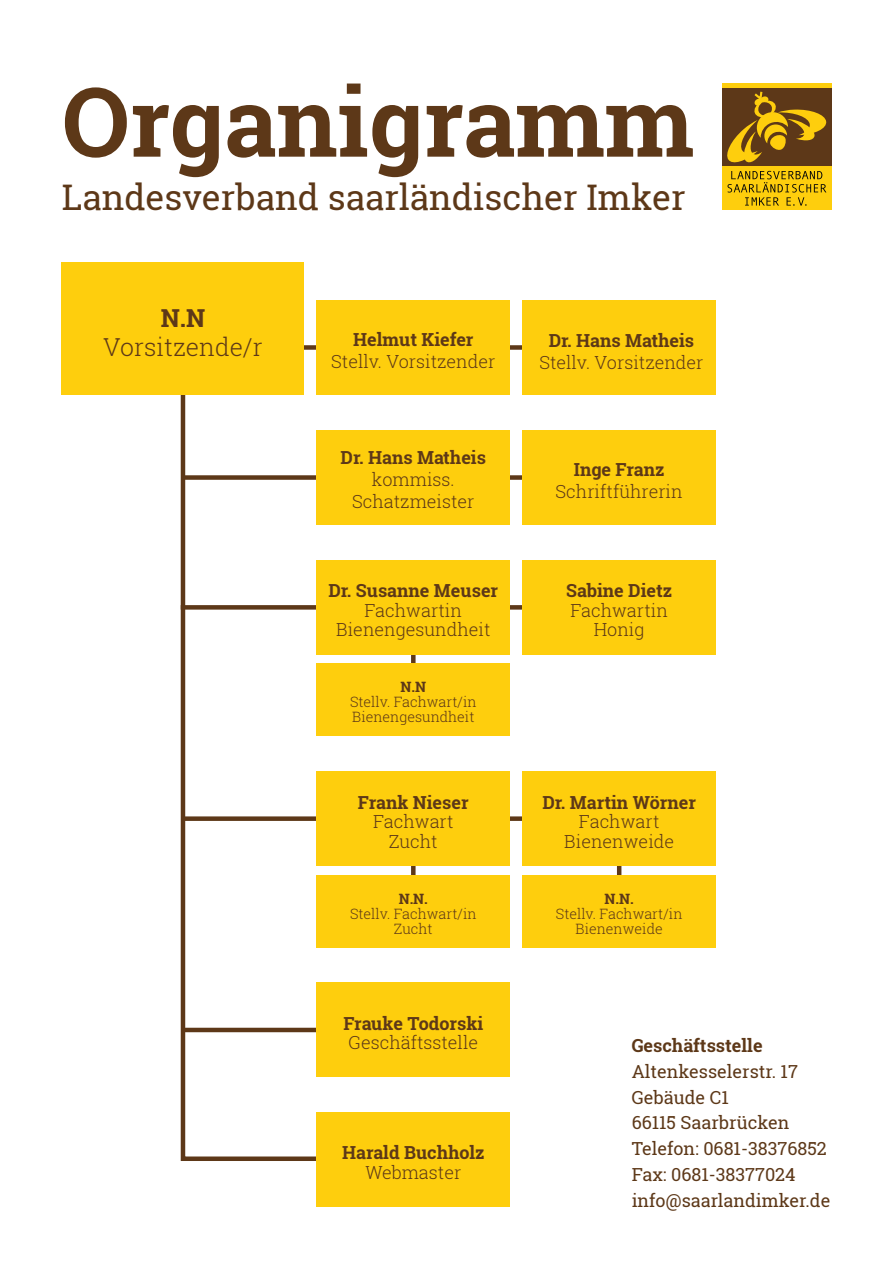
<style>
.page{position:relative;width:893px;height:1263px;background:#fff}
.page>*{position:absolute;margin:0;border:0;box-sizing:border-box;transform-origin:0 0}
.t1{font:700 96px "Roboto Slab";color:#5d3818}
.t2{font:35.25px "Roboto Slab";color:#5d3818}
.t3{font:300 24.75px "Roboto Slab";color:#5d3818}
.t4{font:700 24.75px "Roboto Slab";color:#5d3818}
.t5{font:300 18px/19.5px "Roboto Slab";color:#5d3818;text-align:center}
.t6{font:700 18px "Roboto Slab";color:#5d3818}
.t7{font:18px/25.8px "Roboto Slab";color:#5d3818}
.t8{font:300 14.25px/15px "Roboto Slab";color:#5d3818;text-align:center}
.t9{font:700 14.25px "Roboto Slab";color:#5d3818}
</style>
<div class="page">
<div style="left:722px;top:84px;width:109px;height:126px;background:#fece0d"></div>
<div style="left:722px;top:88px;width:109px;height:78px;background:#5d3818"></div>
<svg style="left:727px;top:171px;width:99px;height:35px"></svg>
<svg style="left:727px;top:91px;width:100px;height:72px"></svg>
<svg style="left:180px;top:343px;width:353px;height:820px"></svg>
<div style="left:183px;top:475px;width:392px;height:5px;background:#5d3818"></div>
<div style="left:181px;top:605px;width:408px;height:5px;background:#5d3818"></div>
<div style="left:183px;top:816px;width:444px;height:5px;background:#5d3818"></div>
<hr style="left:617px;top:826px;width:4px;height:76px;background:#5d3818">
<div style="left:411px;top:836px;width:5px;height:60px;background:#5d3818"></div>
<svg style="left:411px;top:654px;width:5px;height:10px"></svg>
<hr style="left:183px;top:1028px;width:185px;height:4px;background:#5d3818">
<div style="left:62px;top:262px;width:242px;height:133px;background:#fece0d"></div>
<div style="left:317px;top:983px;width:193px;height:94px;background:#fece0d"></div>
<div style="left:317px;top:1113px;width:193px;height:94px;background:#fece0d"></div>
<div style="left:317px;top:301px;width:193px;height:94px;background:#fece0d"></div>
<div style="left:522px;top:301px;width:194px;height:94px;background:#fece0d"></div>
<div style="left:317px;top:430px;width:193px;height:95px;background:#fece0d"></div>
<div style="left:522px;top:430px;width:194px;height:95px;background:#fece0d"></div>
<div style="left:317px;top:560px;width:193px;height:94px;background:#fece0d"></div>
<div style="left:317px;top:664px;width:193px;height:72px;background:#fece0d"></div>
<div style="left:522px;top:560px;width:194px;height:94px;background:#fece0d"></div>
<div style="left:317px;top:771px;width:193px;height:95px;background:#fece0d"></div>
<div style="left:317px;top:875px;width:193px;height:72px;background:#fece0d"></div>
<div style="left:522px;top:771px;width:194px;height:95px;background:#fece0d"></div>
<div style="left:522px;top:875px;width:194px;height:72px;background:#fece0d"></div>
<h1 class="t1" style="left:62px;top:56px;width:634px">Organigramm</h1>
<h2 class="t2" style="left:62px;top:173px;width:625px">Landesverband saarländischer Imker</h2>
<h3 class="t4" style="left:161px;top:301px;width:46px">N.N</h3>
<h3 class="t3" style="left:103px;top:330px;width:161px">Vorsitzende/r</h3>
<p class="t6" style="left:353px;top:327px;width:122px">Helmut Kiefer</p>
<p class="t5" style="left:331px;top:351px;width:166px">Stellv. Vorsitzender</p>
<p class="t6" style="left:341px;top:446px;width:147px">Dr. Hans Matheis</p>
<p class="t5" style="left:352px;top:468px;width:124px;line-height:21.6px">kommiss.<br>Schatzmeister</p>
<p class="t6" style="left:328px;top:578px;width:171px">Dr. Susanne Meuser</p>
<p class="t5" style="left:336px;top:600px;width:156px">Fachwartin<br>Bienengesundheit</p>
<p class="t9" style="left:400px;top:677px;width:27px">N.N</p>
<p class="t8" style="left:350px;top:694px;width:128px;text-align:left">Stellv. Fachwart/in<br>Bienengesundheit</p>
<p class="t6" style="left:358px;top:790px;width:112px">Frank Nieser</p>
<p class="t5" style="left:373px;top:811px;width:82px">Fachwart<br>Zucht</p>
<p class="t9" style="left:399px;top:889px;width:31px">N.N.</p>
<p class="t8" style="left:350px;top:905px;width:128px">Stellv. Fachwart/in<br>Zucht</p>
<p class="t6" style="left:343px;top:1011px;width:141px">Frauke Todorski</p>
<p class="t5" style="left:349px;top:1032px;width:131px">Geschäftsstelle</p>
<p class="t6" style="left:342px;top:1140px;width:144px">Harald Buchholz</p>
<p class="t5" style="left:365px;top:1162px;width:97px">Webmaster</p>
<p class="t6" style="left:549px;top:329px;width:147px">Dr. Hans Matheis</p>
<p class="t5" style="left:539px;top:352px;width:166px">Stellv. Vorsitzender</p>
<p class="t6" style="left:574px;top:457px;width:92px">Inge Franz</p>
<p class="t5" style="left:556px;top:481px;width:129px">Schriftführerin</p>
<p class="t6" style="left:566px;top:578px;width:107px">Sabine Dietz</p>
<p class="t5" style="left:570px;top:600px;width:99px">Fachwartin<br>Honig</p>
<p class="t6" style="left:542px;top:790px;width:155px">Dr. Martin Wörner</p>
<p class="t5" style="left:564px;top:811px;width:112px">Fachwart<br>Bienenweide</p>
<p class="t9" style="left:605px;top:889px;width:31px">N.N.</p>
<p class="t8" style="left:556px;top:905px;width:128px">Stellv. Fachwart/in<br>Bienenweide</p>
<p class="t6" style="left:632px;top:1033px;width:132px">Geschäftsstelle</p>
<p class="t7" style="left:632px;top:1058px;width:200px">Altenkesselerstr. 17<br>Gebäude C1<br>66115 Saarbrücken<br>Telefon: 0681-38376852<br>Fax: 0681-38377024 info@saarlandimker.de</p>
</div>
